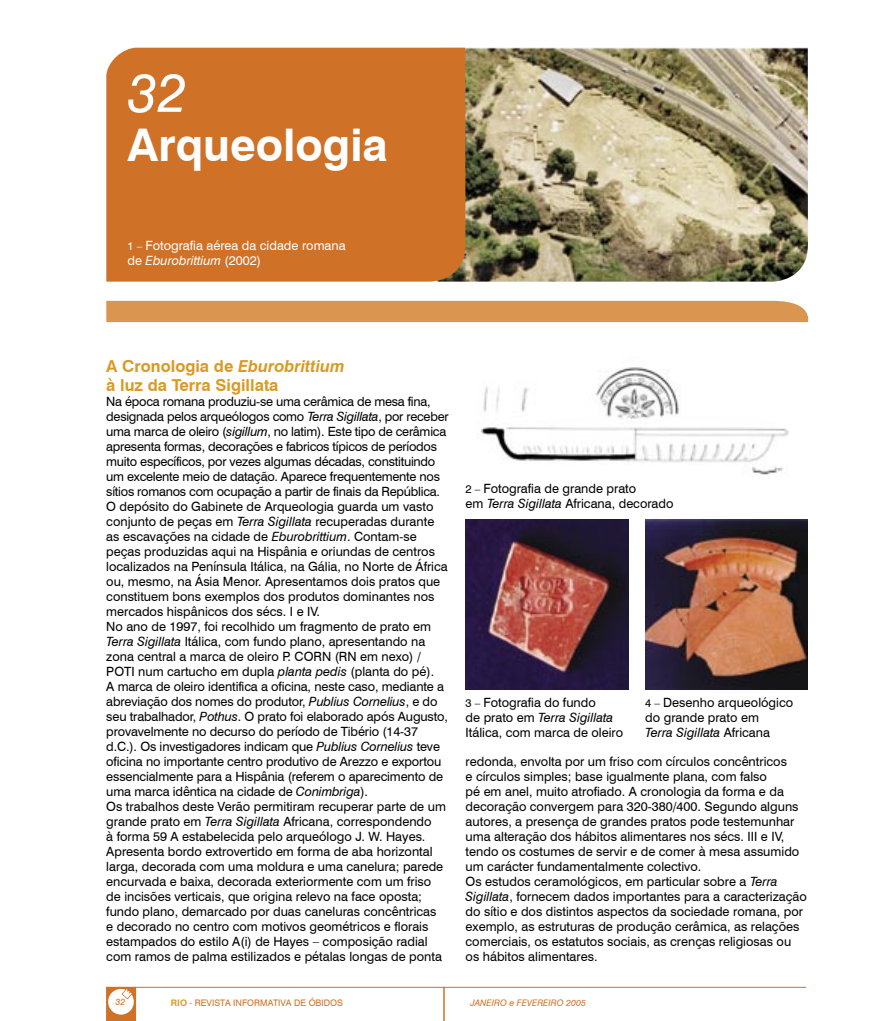
<style>
.page{position:relative;width:893px;height:1021px;background:#fff}
.page>*{position:absolute;margin:0;border:0;box-sizing:border-box;transform-origin:0 0}
.t1{font:italic 54px "Swiss 721 BT";color:#fff}
.t2{font:700 45px "Swiss 721 BT";color:#fff}
.titulo_texto{font:700 16.5px "Swiss 721 BT";color:#da9a23}
.texto{font:12.75px/15px "Swiss 721 BT";color:#000}
.texto-2{font:12.75px/15px "Swiss 721 BT";letter-spacing:-.02em;color:#000}
.t3{font:12.75px "Swiss 721 BT";color:#fff}
.t4{font:italic 12.75px "Swiss 721 BT";color:#fff}
.t5{font:9px "Swiss 721 BT";color:#cf7127}
.t6{font:italic 9px "Swiss 721 BT";color:#cf7127}
.s1{font-size:11.25px}
.s2{font-style:normal}
.s3{font-style:italic}
.s4{font-weight:700;color:#da9a23}
</style>
<div class="page">
<svg style="left:106px;top:986px;width:700px;height:34px"></svg>
<img style="left:465px;top:48px;width:343px;height:233px">
<div style="left:106px;top:48px;width:359px;height:233px;background:#cf7127"></div>
<div style="left:106px;top:301px;width:703px;height:21px;background:#da9550"></div>
<img style="left:481px;top:367px;width:308px;height:108px">
<img style="left:466px;top:519px;width:162px;height:171px">
<img style="left:645px;top:519px;width:163px;height:171px">
<p class="t1" style="left:128px;top:60px;width:61px">32</p>
<p class="t2" style="left:128px;top:118px;width:262px">Arqueologia</p>
<p class="t3" style="left:128px;top:238px;width:220px"><span class="s1">1 –</span> Fotografia aérea da cidade romana</p>
<p class="t4" style="left:128px;top:253px;width:135px"><span class="s2">de</span> Eburobrittium <span class="s2">(2002)</span></p>
<p class="titulo_texto" style="left:106px;top:356px;width:240px">A Cronologia de <span class="s3">Eburobrittium</span></p>
<p class="titulo_texto" style="left:106px;top:375px;width:174px">à luz da Terra Sigillata</p>
<p class="texto-2" style="left:106px;top:393px;width:344px">Na época romana produziu-se uma cerâmica de mesa fina, designada pelos arqueólogos como <span class="s3">Terra Sigillata</span>, por receber uma marca de oleiro (<span class="s3">sigillum</span>, no latim). Este tipo de cerâmica apresenta formas, decorações e fabricos típicos de períodos muito específicos, por vezes algumas décadas, constituindo um excelente meio de datação. Aparece frequentemente nos sítios romanos com ocupação a partir de finais da República.</p>
<p class="texto" style="left:106px;top:498px;width:343px">O depósito do Gabinete de Arqueologia guarda um vasto conjunto de peças em <span class="s3">Terra Sigillata</span> recuperadas durante as escavações na cidade de <span class="s3">Eburobrittium</span>. Contam-se peças produzidas aqui na Hispânia e oriundas de centros localizados na Península Itálica, na Gália, no Norte de África ou, mesmo, na Ásia Menor. Apresentamos dois pratos que constituem bons exemplos dos produtos dominantes nos mercados hispânicos dos sécs. I e IV.</p>
<p class="texto" style="left:106px;top:618px;width:343px">No ano de 1997, foi recolhido um fragmento de prato em <span class="s3">Terra Sigillata</span> Itálica, com fundo plano, apresentando na zona central a marca de oleiro P. CORN (RN em nexo) / POTI num cartucho em dupla <span class="s3">planta pedis</span> (planta do pé).<br>A marca de oleiro identifica a oficina, neste caso, mediante a abreviação dos nomes do produtor, <span class="s3">Publius Cornelius</span>, e do seu trabalhador, <span class="s3">Pothus</span>. O prato foi elaborado após Augusto, provavelmente no decurso do período de Tibério (14-37 d.C.). Os investigadores indicam que <span class="s3">Publius Cornelius</span> teve oficina no importante centro produtivo de Arezzo e exportou essencialmente para a Hispânia (referem o aparecimento de uma marca idêntica na cidade de <span class="s3">Conimbriga</span>).</p>
<p class="texto" style="left:106px;top:798px;width:341px">Os trabalhos deste Verão permitiram recuperar parte de um grande prato em <span class="s3">Terra Sigillata</span> Africana, correspondendo<br>à forma 59 A estabelecida pelo arqueólogo J. W. Hayes.<br>Apresenta bordo extrovertido em forma de aba horizontal larga, decorada com uma moldura e uma canelura; parede encurvada e baixa, decorada exteriormente com um friso de incisões verticais, que origina relevo na face oposta; fundo plano, demarcado por duas caneluras concêntricas e decorado no centro com motivos geométricos e florais estampados do estilo A(i) de Hayes – composição radial com ramos de palma estilizados e pétalas longas de ponta</p>
<p class="texto" style="left:466px;top:481px;width:172px"><span class="s1">2 –</span> Fotografia de grande prato</p>
<p class="texto" style="left:466px;top:496px;width:209px">em <span class="s3">Terra Sigillata</span> Africana, decorado</p>
<p class="texto" style="left:466px;top:695px;width:159px"><span class="s1">3 –</span> Fotografia do fundo<br>de prato em <span class="s3">Terra Sigillata<br></span>Itálica, com marca de oleiro</p>
<p class="texto" style="left:645px;top:695px;width:149px"><span class="s1">4 –</span> Desenho arqueológico do grande prato em<br><span class="s3">Terra Sigillata</span> Africana</p>
<p class="texto" style="left:466px;top:754px;width:335px">redonda, envolta por um friso com círculos concêntricos<br>e círculos simples; base igualmente plana, com falso<br>pé em anel, muito atrofiado. A cronologia da forma e da decoração convergem para 320-380/400. Segundo alguns autores, a presença de grandes pratos pode testemunhar uma alteração dos hábitos alimentares nos sécs. III e IV, tendo os costumes de servir e de comer à mesa assumido um carácter fundamentalmente colectivo.</p>
<p class="texto" style="left:466px;top:874px;width:343px">Os estudos ceramológicos, em particular sobre a <span class="s3">Terra Sigillata</span>, fornecem dados importantes para a caracterização do sítio e dos distintos aspectos da sociedade romana, por exemplo, as estruturas de produção cerâmica, as relações comerciais, os estatutos sociais, as crenças religiosas ou os hábitos alimentares.</p>
<p class="t6" style="left:115px;top:996px;width:11px">32</p>
<p class="t5" style="left:171px;top:997px;width:174px"><span class="s4">RIO</span> - REVISTA INFORMATIVA DE ÓBIDOS</p>
<p class="t6" style="left:470px;top:996px;width:117px">JANEIRO e FEVEREIRO 2005</p>
</div>
